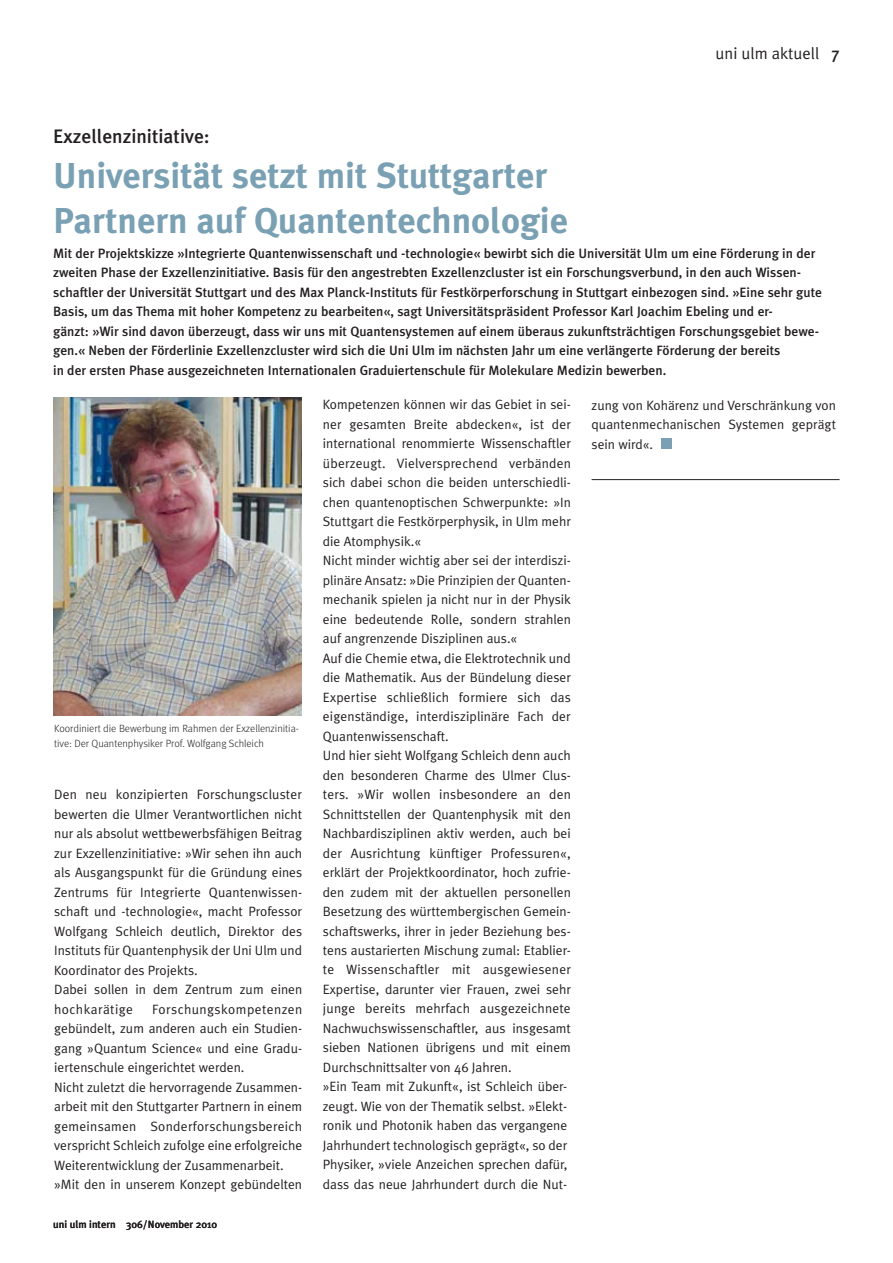
<style>
.page{position:relative;width:893px;height:1263px;background:#fff}
.page>*{position:absolute;margin:0;border:0;box-sizing:border-box;transform-origin:0 0}
.t1{font:700 36px/45px "Meta Plus";color:#79a0b3}
.t2{font:500 19.5px "Meta Plus";color:#231f20}
.t3{font:16.5px "Meta Plus Normal";color:#231f20}
.t4{font:13.5px/19.5px "Meta Plus Normal";color:#231f20}
.t5{font:500 13.5px/19.5px "Meta Plus";color:#231f20}
.t6{font:300 10.5px/15px "Meta";color:#231f20}
.t7{font:500 10.5px "Meta Plus";color:#231f20}
.s1{font-family:"Meta Plus";font-weight:500}
</style>
<div class="page">
<img style="left:53px;top:398px;width:248px;height:318px">
<div style="left:661px;top:439px;width:11px;height:10px;background:#79a0b3"></div>
<hr style="left:591px;top:479px;width:248px;height:1px;background:#231f20">
<p class="t3" style="left:715px;top:47px;width:125px">uni ulm aktuell <span class="s1">7</span></p>
<h2 class="t2" style="left:53px;top:128px;width:158px">Exzellenzinitiative:</h2>
<h1 class="t1" style="left:53px;top:155px;width:516px">Universität setzt mit Stuttgarter<br>Partnern auf Quantentechnologie</h1>
<p class="t5" style="left:53px;top:244px;width:770px">Mit der Projektskizze »Integrierte Quantenwissenschaft und -technologie« bewirbt sich die Universität Ulm um eine Förderung in der zweiten Phase der Exzellenzinitiative. Basis für den angestrebten Exzellenzcluster ist ein Forschungsverbund, in den auch Wissen&shy;schaftler der Universität Stuttgart und des Max Planck-Instituts für Festkörperforschung in Stuttgart einbezogen sind. »Eine sehr gute Basis, um das Thema mit hoher Kompetenz zu bearbeiten«, sagt Universitätspräsident Professor Karl Joachim Ebeling und er-<br>gänzt: »Wir sind davon überzeugt, dass wir uns mit Quantensystemen auf einem überaus zukunftsträchtigen Forschungsgebiet bewe&shy;gen.« Neben der Förderlinie Exzellenzcluster wird sich die Uni Ulm im nächsten Jahr um eine verlängerte Förderung der bereits<br>in der ersten Phase ausgezeichneten Internationalen Graduiertenschule für Molekulare Medizin bewerben.</p>
<p class="t6" style="left:54px;top:722px;width:246px">Koordiniert die Bewerbung im Rahmen der Exzellenzinitia&shy;tive: Der Quantenphysiker Prof. Wolfgang Schleich</p>
<p class="t4" style="left:54px;top:786px;width:249px">Den neu konzipierten Forschungscluster bewerten die Ulmer Verantwortlichen nicht nur als absolut wettbewerbsfähigen Beitrag zur Exzellenzinitiative: »Wir sehen ihn auch als Ausgangspunkt für die Gründung eines Zentrums für Integrierte Quantenwissen&shy;schaft und -technologie«, macht Professor Wolfgang Schleich deutlich, Direktor des Instituts für Quantenphysik der Uni Ulm und Koordinator des Projekts.<br>Dabei sollen in dem Zentrum zum einen hochkarätige</p>
<p class="t4" style="left:54px;top:1000px;width:250px;text-indent:98px">Forschungskompetenzen gebündelt, zum anderen auch ein Studien&shy;gang »Quantum Science« und eine Gradu&shy;iertenschule eingerichtet werden.<br>Nicht zuletzt die hervorragende Zusammen&shy;arbeit mit den Stuttgarter Partnern in einem gemeinsamen Sonderforschungsbereich verspricht Schleich zufolge eine erfolgreiche Weiterentwicklung der Zusammenarbeit. »Mit den in unserem Konzept gebündelten</p>
<p class="t7" style="left:53px;top:1220px;width:165px">uni ulm intern 306/November 2010</p>
<p class="t4" style="left:323px;top:396px;width:250px">Kompetenzen können wir das Gebiet in sei&shy;ner gesamten Breite abdecken«, ist der international renommierte Wissenschaftler überzeugt. Vielversprechend verbänden sich dabei schon die beiden unterschiedli&shy;chen quantenoptischen Schwerpunkte: »In Stuttgart die Festkörperphysik, in Ulm mehr die Atomphysik.«<br>Nicht minder wichtig aber sei der interdiszi&shy;plinäre Ansatz: »Die Prinzipien der Quanten&shy;mechanik spielen ja nicht nur in der Physik eine bedeutende Rolle, sondern strahlen auf angrenzende Disziplinen aus.«<br>Auf die Chemie etwa, die Elektrotechnik und die Mathematik. Aus der Bündelung dieser Expertise schließlich formiere sich das eigenständige, interdisziplinäre Fach der Quantenwissenschaft.<br>Und hier sieht Wolfgang Schleich denn auch den besonderen Charme des Ulmer Clus&shy;ters. »Wir wollen insbesondere an den Schnittstellen der Quantenphysik mit den Nachbardisziplinen aktiv werden, auch bei der Ausrichtung künftiger Professuren«, erklärt der Projektkoordinator, hoch zufrie&shy;den zudem mit der aktuellen personellen Besetzung des württembergischen Gemein&shy;schaftswerks, ihrer in jeder Beziehung bes&shy;tens austarierten Mischung zumal: Etablier&shy;te Wissenschaftler mit ausgewiesener Expertise, darunter vier Frauen, zwei sehr junge bereits mehrfach ausgezeichnete Nachwuchswissenschaftler, aus insgesamt sieben Nationen übrigens und mit einem Durchschnittsalter von 46 Jahren.<br>»Ein Team mit Zukunft«, ist Schleich über&shy;zeugt. Wie von der Thematik selbst. »Elekt&shy;ronik und Photonik haben das vergangene Jahrhundert technologisch geprägt«, so der Physiker, »viele Anzeichen sprechen dafür, dass das neue Jahrhundert durch die Nut-</p>
<p class="t4" style="left:591px;top:396px;width:246px;text-align:justify">zung von Kohärenz und Verschränkung von quantenmechanischen Systemen geprägt sein wird«.</p>
</div>
